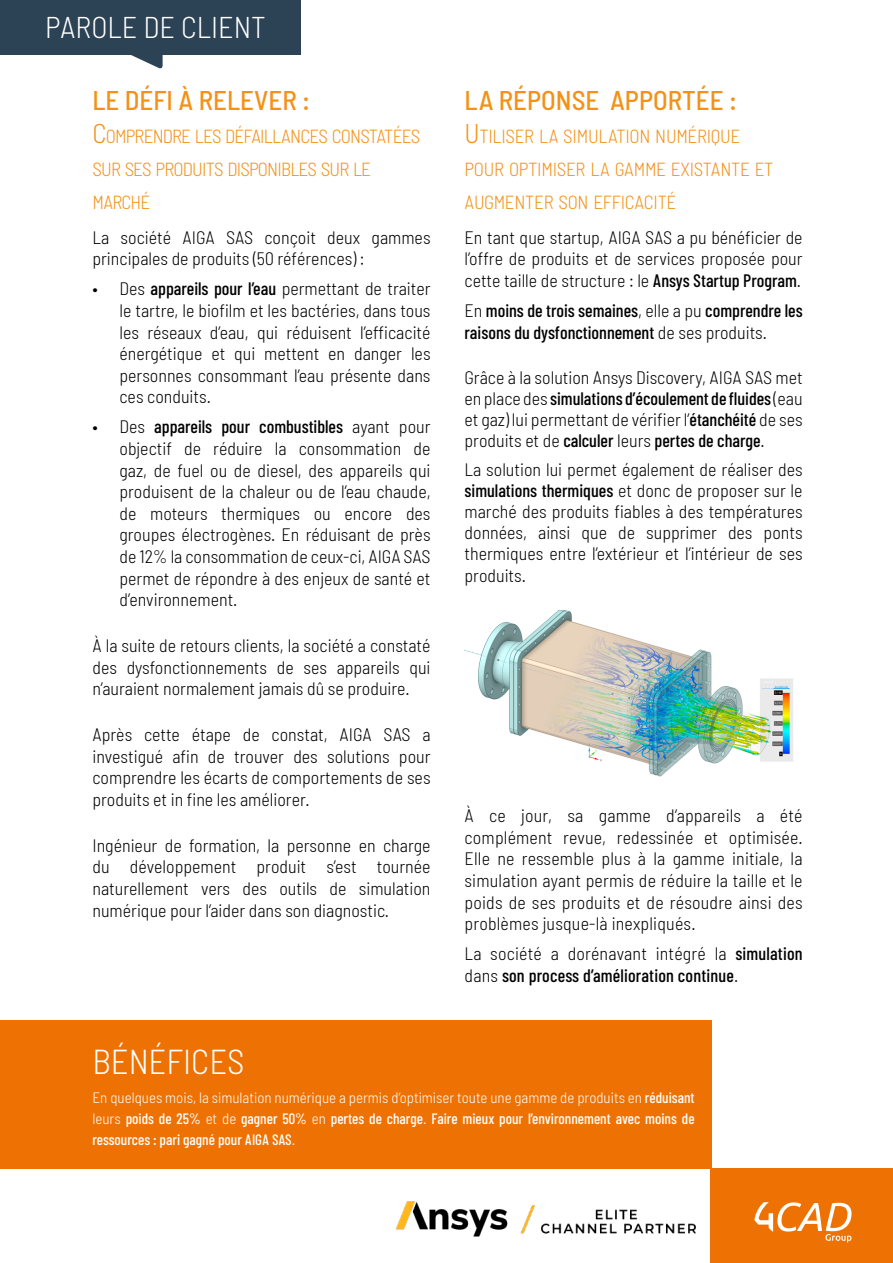
<style>
.page{position:relative;width:893px;height:1263px;background:#fff}
.page>*{position:absolute;margin:0;border:0;box-sizing:border-box;transform-origin:0 0}
.t1{font:300 semi-condensed 34.5px "Barlow";color:#fff}
.t2{font:300 semi-condensed 30px "Barlow";color:#fff}
.t3{font:500 semi-condensed 27px "Barlow";color:#f39118}
.t4{font:300 semi-condensed 18.9px/33px "Barlow";letter-spacing:-.025em;color:#f39118}
.t5{font:300 semi-condensed 18.9px/33px "Barlow";letter-spacing:-.045em;color:#f39118}
.t6{font:300 semi-condensed 18px/21.6px "Barlow";color:#000;text-align:justify}
.t7{font:500 18px/21.6px "Barlow Condensed";color:#000}
.t8{font:500 15px/21px "Barlow Condensed";color:#fff}
.t9{font:300 semi-condensed 15px "Barlow";color:#fff}
.s1{font-size:27px}
.s2{font-family:"Barlow Condensed";font-weight:500;font-stretch:normal}
.s3{font-family:"Barlow";font-weight:300;font-stretch:semi-condensed}
</style>
<div class="page">
<div style="left:0;top:1020px;width:712px;height:149px;background:#ee7203"></div>
<div style="left:0;top:0;width:301px;height:54px;background:#2c4255"></div>
<svg style="left:120px;top:54px;width:43px;height:15px"></svg>
<div style="left:711px;top:1169px;width:182px;height:94px;background:#ee7203"></div>
<svg style="left:754px;top:1202px;width:97px;height:40px"></svg>
<img style="left:397px;top:1202px;width:299px;height:35px">
<img style="left:465px;top:610px;width:328px;height:167px">
<h2 class="t2" style="left:45px;top:9px;width:222px">PAROLE DE CLIENT</h2>
<h3 class="t3" style="left:92px;top:84px;width:219px">LE DÉFI À RELEVER :</h3>
<p class="t5" style="left:92px;top:119px;width:329px"><span class="s1">C</span>OMPRENDRE LES DÉFAILLANCES CONSTATÉES<br>SUR SES PRODUITS DISPONIBLES SUR LE<br>MARCHÉ</p>
<p class="t6" style="left:92px;top:226px;width:340px">La société AIGA SAS conçoit deux gammes principales de produits (50 références) :</p>
<p class="t6" style="left:119px;top:278px;width:313px;text-indent:-27px">• Des <span class="s2">appareils pour l’eau</span> permettant de traiter le tartre, le biofilm et les bactéries, dans tous les réseaux d’eau, qui réduisent l’efficacité énergétique et qui mettent en danger les personnes consommant l’eau présente dans ces conduits.</p>
<p class="t7" style="left:92px;top:416px;width:340px"><span class="s3">• Des</span> appareils pour combustibles <span class="s3">ayant pour</span></p>
<p class="t6" style="left:119px;top:437px;width:313px">objectif de réduire la consommation de gaz, de fuel ou de diesel, des appareils qui produisent de la chaleur ou de l’eau chaude, de moteurs thermiques ou encore des groupes électrogènes. En réduisant de près de 12% la consommation de ceux-ci, AIGA SAS permet de répondre à des enjeux de santé et d’environnement.</p>
<p class="t6" style="left:92px;top:634px;width:340px">À la suite de retours clients, la société a constaté des dysfonctionnements de ses appareils qui n’auraient normalement jamais dû se produire.</p>
<p class="t6" style="left:92px;top:723px;width:340px">Après cette étape de constat, AIGA SAS a investigué afin de trouver des solutions pour comprendre les écarts de comportements de ses produits et in fine les améliorer.</p>
<p class="t6" style="left:92px;top:834px;width:340px">Ingénieur de formation, la personne en charge du développement produit s’est tournée naturellement vers des outils de simulation numérique pour l’aider dans son diagnostic.</p>
<h3 class="t3" style="left:465px;top:84px;width:274px">LA RÉPONSE APPORTÉE :</h3>
<p class="t4" style="left:465px;top:120px;width:310px"><span class="s1">U</span>TILISER LA SIMULATION NUMÉRIQUE<br>POUR OPTIMISER LA GAMME EXISTANTE ET<br>AUGMENTER SON EFFICACITÉ</p>
<p class="t6" style="left:465px;top:226px;width:340px">En tant que startup, AIGA SAS a pu bénéficier de l’offre de produits et de services proposée pour cette taille de structure : le <span class="s2">Ansys Startup Program</span>.</p>
<p class="t7" style="left:465px;top:299px;width:340px"><span class="s3">En</span> moins de trois semaines<span class="s3">, elle a pu</span> comprendre les raisons du dysfonctionnement <span class="s3">de ses produits.</span></p>
<p class="t6" style="left:465px;top:366px;width:340px">Grâce à la solution Ansys Discovery, AIGA SAS met</p>
<p class="t7" style="left:465px;top:387px;width:340px"><span class="s3">en place des</span> simulations d’écoulement de fluides <span class="s3">(eau</span></p>
<p class="t6" style="left:465px;top:408px;width:340px">et gaz) lui permettant de vérifier l’<span class="s2">étanchéité</span> de ses</p>
<p class="t7" style="left:465px;top:429px;width:302px"><span class="s3">produits et de</span> calculer <span class="s3">leurs</span> pertes de charge<span class="s3">.</span></p>
<p class="t6" style="left:465px;top:459px;width:340px">La solution lui permet également de réaliser des</p>
<p class="t7" style="left:465px;top:480px;width:340px">simulations thermiques <span class="s3">et donc de proposer sur le</span></p>
<p class="t6" style="left:465px;top:501px;width:340px;line-height:21.1px">marché des produits fiables à des températures données, ainsi que de supprimer des ponts thermiques entre l’extérieur et l’intérieur de ses produits.</p>
<p class="t6" style="left:465px;top:804px;width:340px">À ce jour, sa gamme d’appareils a été complément revue, redessinée et optimisée.<br>Elle ne ressemble plus à la gamme initiale, la simulation ayant permis de réduire la taille et le poids de ses produits et de résoudre ainsi des problèmes jusque-là inexpliqués.</p>
<p class="t6" style="left:465px;top:943px;width:340px">La société a dorénavant intégré la <span class="s2">simulation</span></p>
<p class="t7" style="left:465px;top:964px;width:275px"><span class="s3">dans</span> son process d’amélioration continue<span class="s3">.</span></p>
<h1 class="t1" style="left:92px;top:1040px;width:154px">BÉNÉFICES</h1>
<p class="t9" style="left:92px;top:1088px;width:604px">En quelques mois, la simulation numérique a permis d’optimiser toute une gamme de produits en <span class="s2">réduisant</span></p>
<p class="t8" style="left:92px;top:1108px;width:604px"><span class="s3">leurs</span> poids de 25% <span class="s3">et de</span> gagner 50% <span class="s3">en</span> pertes de charge<span class="s3">.</span> Faire mieux pour l’environnement avec moins de ressources : pari gagné pour AIGA SAS<span class="s3">.</span></p>
</div>
